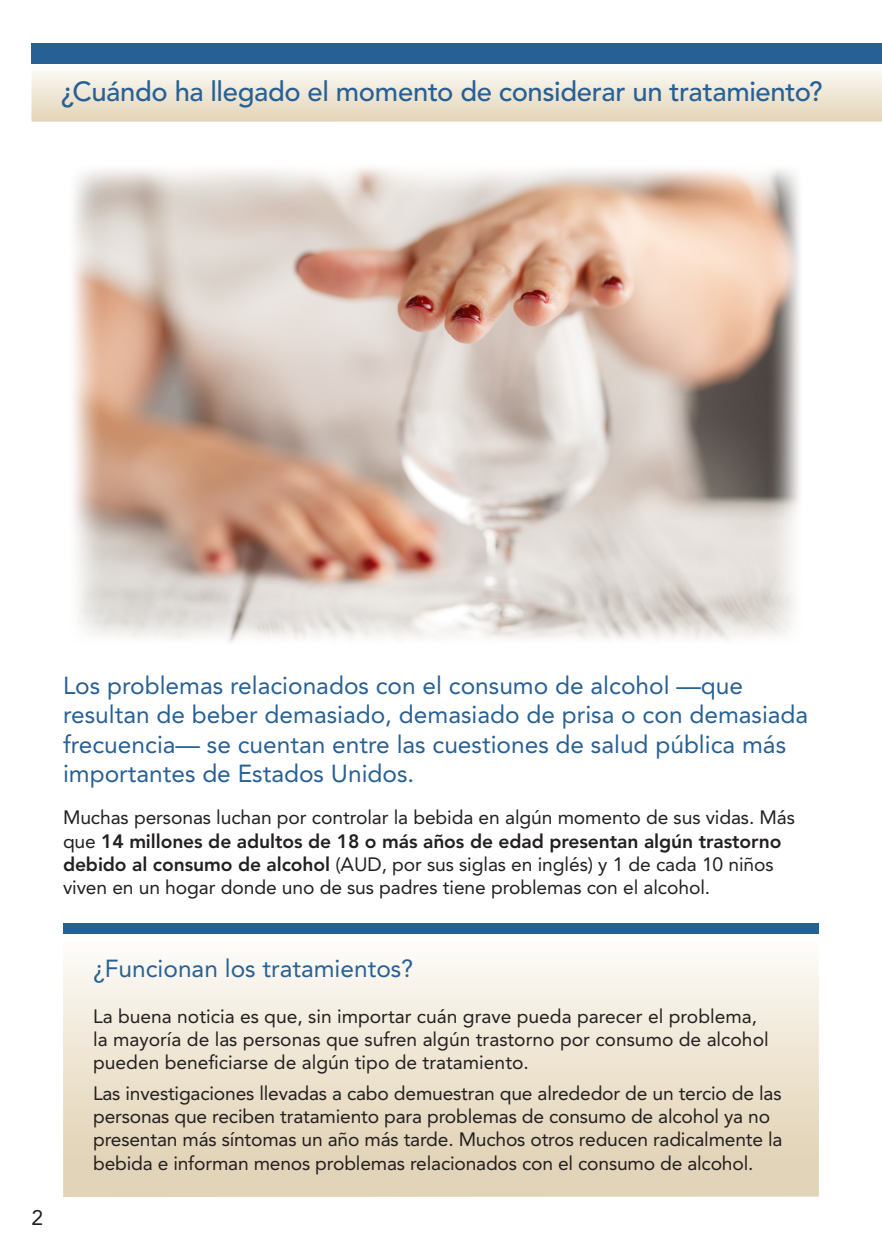
<style>
.page{position:relative;width:882px;height:1260px;background:#fff}
.page>*{position:absolute;margin:0;border:0;box-sizing:border-box;transform-origin:0 0}
.t1{font:500 27.47px "Avenir LT Std";letter-spacing:-.015em;color:#276095}
.t2{font:24.5px/29.4px "Avenir LT Std";color:#276095}
.t3{font:21px "Avenir LT Std";color:#231f20}
.t4{font:19.25px/23.1px "Avenir LT Std";letter-spacing:-.005em;color:#231f20}
.s1{font-weight:800}
</style>
<div class="page">
<div style="left:32px;top:64px;width:850px;height:58px;background:linear-gradient(to bottom,#fefefc,#e3d4b7)"></div>
<div style="left:32px;top:44px;width:850px;height:20px;background:#276095"></div>
<img style="left:73px;top:167px;width:727px;height:475px">
<div style="left:63px;top:932px;width:756px;height:265px;background:linear-gradient(to bottom,#fefdfa,#deceae)"></div>
<div style="left:63px;top:923px;width:756px;height:10px;background:#276095"></div>
<h2 class="t1" style="left:61px;top:76px;width:763px">¿Cuándo ha llegado el momento de considerar un tratamiento?</h2>
<h3 class="t2" style="left:63px;top:671px;width:747px">Los problemas relacionados con el consumo de alcohol —que resultan de beber demasiado, demasiado de prisa o con demasiada frecuencia— se cuentan entre las cuestiones de salud pública más importantes de Estados Unidos.</h3>
<p class="t4" style="left:63px;top:806px;width:734px">Muchas personas luchan por controlar la bebida en algún momento de sus vidas. Más que <span class="s1">14 millones de adultos de 18 o más años de edad presentan algún trastorno debido al consumo de alcohol</span> (AUD, por sus siglas en inglés) y 1 de cada 10 niños viven en un hogar donde uno de sus padres tiene problemas con el alcohol.</p>
<p class="t3" style="left:32px;top:1206px;width:13px">2</p>
<h3 class="t2" style="left:93px;top:954px;width:322px">¿Funcionan los tratamientos?</h3>
<p class="t4" style="left:93px;top:1005px;width:677px">La buena noticia es que, sin importar cuán grave pueda parecer el problema, la mayoría de las personas que sufren algún trastorno por consumo de alcohol pueden beneficiarse de algún tipo de tratamiento.</p>
<p class="t4" style="left:93px;top:1082px;width:691px">Las investigaciones llevadas a cabo demuestran que alrededor de un tercio de las personas que reciben tratamiento para problemas de consumo de alcohol ya no presentan más síntomas un año más tarde. Muchos otros reducen radicalmente la bebida e informan menos problemas relacionados con el consumo de alcohol.</p>
</div>
